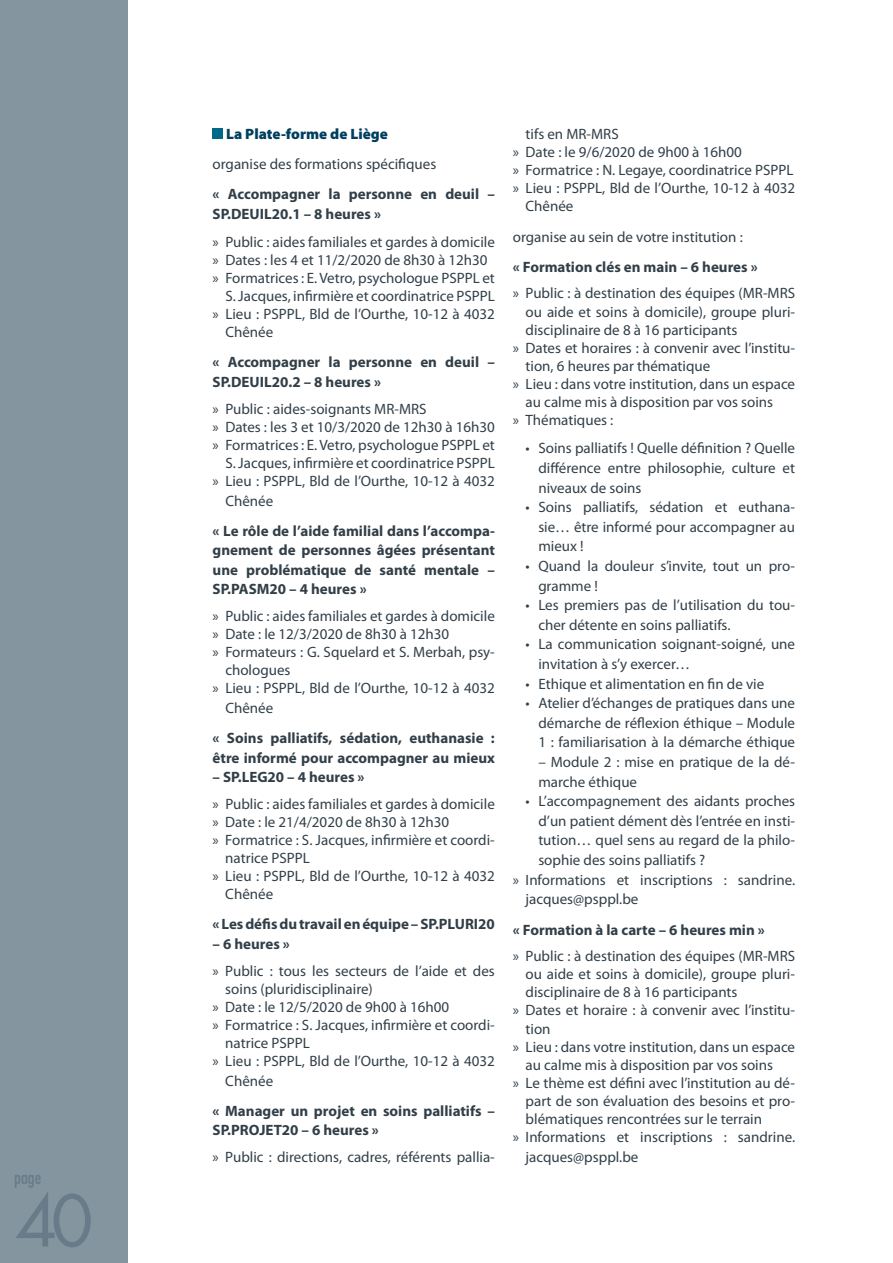
<style>
.page{position:relative;width:893px;height:1263px;background:#fff}
.page>*{position:absolute;margin:0;border:0;box-sizing:border-box;transform-origin:0 0}
.t1{font:69.15px "Futura";color:#697b88}
.t2{font:condensed 18px "Futura";color:#697b88}
.t3{font:15px/19.6px "Myriad Pro";color:#323f48}
.t4{font:700 15px/19.5px "Myriad Pro";color:#323f48}
.t5{font:900 15px "Myriad Pro";color:#003f5f}
</style>
<div class="page">
<div style="left:0;top:0;width:128px;height:1263px;background:#8495a0"></div>
<div style="left:213px;top:129px;width:10px;height:10px;background:#00698a"></div>
<p class="t2" style="left:14px;top:1166px;width:29px">page</p>
<h1 class="t1" style="left:15px;top:1173px;width:80px">40</h1>
<p class="t5" style="left:226px;top:125px;width:163px">La Plate-forme de Liège</p>
<p class="t3" style="left:213px;top:154px;width:225px">organise des formations spécifiques</p>
<p class="t4" style="left:213px;top:185px;width:284px">« Accompagner la personne en deuil –<br>SP.DEUIL20.1 – 8 heures »</p>
<p class="t3" style="left:213px;top:232px;width:284px">» Public : aides familiales et gardes à domicile</p>
<p class="t3" style="left:213px;top:250px;width:277px">» Dates : les 4 et 11/2/2020 de 8h30 à 12h30</p>
<p class="t3" style="left:213px;top:268px;width:284px">» Formatrices : E. Vetro, psychologue PSPPL et</p>
<p class="t3" style="left:225px;top:287px;width:271px">S. Jacques, infirmière et coordinatrice PSPPL</p>
<p class="t3" style="left:213px;top:305px;width:284px">» Lieu : PSPPL, Bld de l’Ourthe, 10-12 à 4032</p>
<p class="t3" style="left:225px;top:323px;width:49px">Chênée</p>
<p class="t4" style="left:213px;top:353px;width:284px">« Accompagner la personne en deuil –<br>SP.DEUIL20.2 – 8 heures »</p>
<p class="t3" style="left:213px;top:399px;width:215px">» Public : aides-soignants MR-MRS</p>
<p class="t3" style="left:213px;top:417px;width:284px">» Dates : les 3 et 10/3/2020 de 12h30 à 16h30</p>
<p class="t3" style="left:213px;top:435px;width:284px">» Formatrices : E. Vetro, psychologue PSPPL et</p>
<p class="t3" style="left:225px;top:453px;width:271px">S. Jacques, infirmière et coordinatrice PSPPL</p>
<p class="t3" style="left:213px;top:471px;width:284px">» Lieu : PSPPL, Bld de l’Ourthe, 10-12 à 4032</p>
<p class="t3" style="left:225px;top:491px;width:49px">Chênée</p>
<p class="t4" style="left:213px;top:521px;width:284px;text-align:justify">« Le rôle de l’aide familial dans l’accompa&shy;gnement de personnes âgées présentant une problématique de santé mentale – SP.PASM20 – 4 heures »</p>
<p class="t3" style="left:213px;top:606px;width:284px">» Public : aides familiales et gardes à domicile</p>
<p class="t3" style="left:213px;top:624px;width:238px">» Date : le 12/3/2020 de 8h30 à 12h30</p>
<p class="t3" style="left:213px;top:643px;width:284px">» Formateurs : G. Squelard et S. Merbah, psy-</p>
<p class="t3" style="left:225px;top:661px;width:67px">chologues</p>
<p class="t3" style="left:213px;top:679px;width:284px">» Lieu : PSPPL, Bld de l’Ourthe, 10-12 à 4032</p>
<p class="t3" style="left:225px;top:698px;width:49px">Chênée</p>
<p class="t4" style="left:213px;top:728px;width:284px">« Soins palliatifs, sédation, euthanasie : être informé pour accompagner au mieux</p>
<p class="t4" style="left:213px;top:768px;width:154px">– SP.LEG20 – 4 heures »</p>
<p class="t3" style="left:213px;top:794px;width:284px">» Public : aides familiales et gardes à domicile</p>
<p class="t3" style="left:213px;top:812px;width:238px">» Date : le 21/4/2020 de 8h30 à 12h30</p>
<p class="t3" style="left:213px;top:830px;width:284px">» Formatrice : S. Jacques, infirmière et coordi-</p>
<p class="t3" style="left:225px;top:848px;width:86px">natrice PSPPL</p>
<p class="t3" style="left:213px;top:866px;width:284px">» Lieu : PSPPL, Bld de l’Ourthe, 10-12 à 4032</p>
<p class="t3" style="left:225px;top:885px;width:49px">Chênée</p>
<p class="t4" style="left:213px;top:915px;width:284px">« Les défis du travail en équipe – SP.PLURI20</p>
<p class="t4" style="left:213px;top:934px;width:79px">– 6 heures »</p>
<p class="t3" style="left:213px;top:961px;width:284px">» Public : tous les secteurs de l’aide et des</p>
<p class="t3" style="left:225px;top:979px;width:149px">soins (pluridisciplinaire)</p>
<p class="t3" style="left:213px;top:997px;width:238px">» Date : le 12/5/2020 de 9h00 à 16h00</p>
<p class="t3" style="left:213px;top:1015px;width:284px">» Formatrice : S. Jacques, infirmière et coordi-</p>
<p class="t3" style="left:225px;top:1033px;width:86px">natrice PSPPL</p>
<p class="t3" style="left:213px;top:1051px;width:284px">» Lieu : PSPPL, Bld de l’Ourthe, 10-12 à 4032</p>
<p class="t3" style="left:225px;top:1071px;width:49px">Chênée</p>
<p class="t4" style="left:213px;top:1101px;width:284px">« Manager un projet en soins palliatifs –<br>SP.PROJET20 – 6 heures »</p>
<p class="t3" style="left:213px;top:1147px;width:284px">» Public : directions, cadres, référents pallia-</p>
<p class="t3" style="left:526px;top:124px;width:95px">tifs en MR-MRS</p>
<p class="t3" style="left:513px;top:142px;width:230px">» Date : le 9/6/2020 de 9h00 à 16h00</p>
<p class="t3" style="left:513px;top:161px;width:282px">» Formatrice : N. Legaye, coordinatrice PSPPL</p>
<p class="t3" style="left:513px;top:179px;width:284px">» Lieu : PSPPL, Bld de l’Ourthe, 10-12 à 4032</p>
<p class="t3" style="left:526px;top:197px;width:49px">Chênée</p>
<p class="t3" style="left:513px;top:227px;width:231px">organise au sein de votre institution :</p>
<p class="t4" style="left:513px;top:257px;width:246px">« Formation clés en main – 6 heures »</p>
<p class="t3" style="left:513px;top:284px;width:284px">» Public : à destination des équipes (MR-MRS</p>
<p class="t3" style="left:526px;top:302px;width:271px">ou aide et soins à domicile), groupe pluri-</p>
<p class="t3" style="left:526px;top:320px;width:213px">disciplinaire de 8 à 16 participants</p>
<p class="t3" style="left:513px;top:338px;width:284px">» Dates et horaires : à convenir avec l’institu-</p>
<p class="t3" style="left:526px;top:356px;width:186px">tion, 6 heures par thématique</p>
<p class="t3" style="left:513px;top:374px;width:284px">» Lieu : dans votre institution, dans un espace</p>
<p class="t3" style="left:526px;top:392px;width:249px">au calme mis à disposition par vos soins</p>
<p class="t3" style="left:513px;top:411px;width:102px">» Thématiques :</p>
<p class="t3" style="left:538px;top:439px;width:258px;text-align:justify;text-indent:-13px">• Soins palliatifs ! Quelle définition ? Quelle différence entre philosophie, culture et niveaux de soins</p>
<p class="t3" style="left:538px;top:497px;width:258px;text-align:justify;text-indent:-13px">• Soins palliatifs, sédation et euthana&shy;sie… être informé pour accompagner au mieux !</p>
<p class="t3" style="left:538px;top:556px;width:258px;text-indent:-13px">• Quand la douleur s’invite, tout un pro&shy;gramme !</p>
<p class="t3" style="left:538px;top:596px;width:258px;text-indent:-13px">• Les premiers pas de l’utilisation du tou&shy;cher détente en soins palliatifs.</p>
<p class="t3" style="left:538px;top:635px;width:258px;text-indent:-13px">• La communication soignant-soigné, une invitation à s’y exercer…</p>
<p class="t3" style="left:526px;top:674px;width:240px">• Ethique et alimentation en fin de vie</p>
<p class="t3" style="left:538px;top:694px;width:258px;text-align:justify;text-indent:-13px">• Atelier d’échanges de pratiques dans une démarche de réflexion éthique – Module 1 : familiarisation à la démarche éthique</p>
<p class="t3" style="left:538px;top:752px;width:258px">– Module 2 : mise en pratique de la dé&shy;marche éthique</p>
<p class="t3" style="left:526px;top:792px;width:271px">• L’accompagnement des aidants proches</p>
<p class="t3" style="left:538px;top:811px;width:258px">d’un patient dément dès l’entrée en insti-</p>
<p class="t3" style="left:538px;top:831px;width:258px">tution… quel sens au regard de la philo-</p>
<p class="t3" style="left:538px;top:850px;width:168px">sophie des soins palliatifs ?</p>
<p class="t3" style="left:513px;top:870px;width:284px">» Informations et inscriptions : sandrine.</p>
<p class="t3" style="left:526px;top:890px;width:114px">jacques@psppl.be</p>
<p class="t4" style="left:513px;top:920px;width:254px">« Formation à la carte – 6 heures min »</p>
<p class="t3" style="left:513px;top:946px;width:284px">» Public : à destination des équipes (MR-MRS</p>
<p class="t3" style="left:526px;top:965px;width:271px">ou aide et soins à domicile), groupe pluri-</p>
<p class="t3" style="left:526px;top:983px;width:213px">disciplinaire de 8 à 16 participants</p>
<p class="t3" style="left:513px;top:1001px;width:284px">» Dates et horaire : à convenir avec l’institu-</p>
<p class="t3" style="left:526px;top:1019px;width:27px">tion</p>
<p class="t3" style="left:513px;top:1037px;width:284px">» Lieu : dans votre institution, dans un espace</p>
<p class="t3" style="left:526px;top:1055px;width:249px">au calme mis à disposition par vos soins</p>
<p class="t3" style="left:513px;top:1073px;width:284px">» Le thème est défini avec l’institution au dé-</p>
<p class="t3" style="left:526px;top:1091px;width:271px">part de son évaluation des besoins et pro-</p>
<p class="t3" style="left:526px;top:1109px;width:238px">blématiques rencontrées sur le terrain</p>
<p class="t3" style="left:513px;top:1127px;width:284px">» Informations et inscriptions : sandrine.</p>
<p class="t3" style="left:526px;top:1147px;width:114px">jacques@psppl.be</p>
</div>
